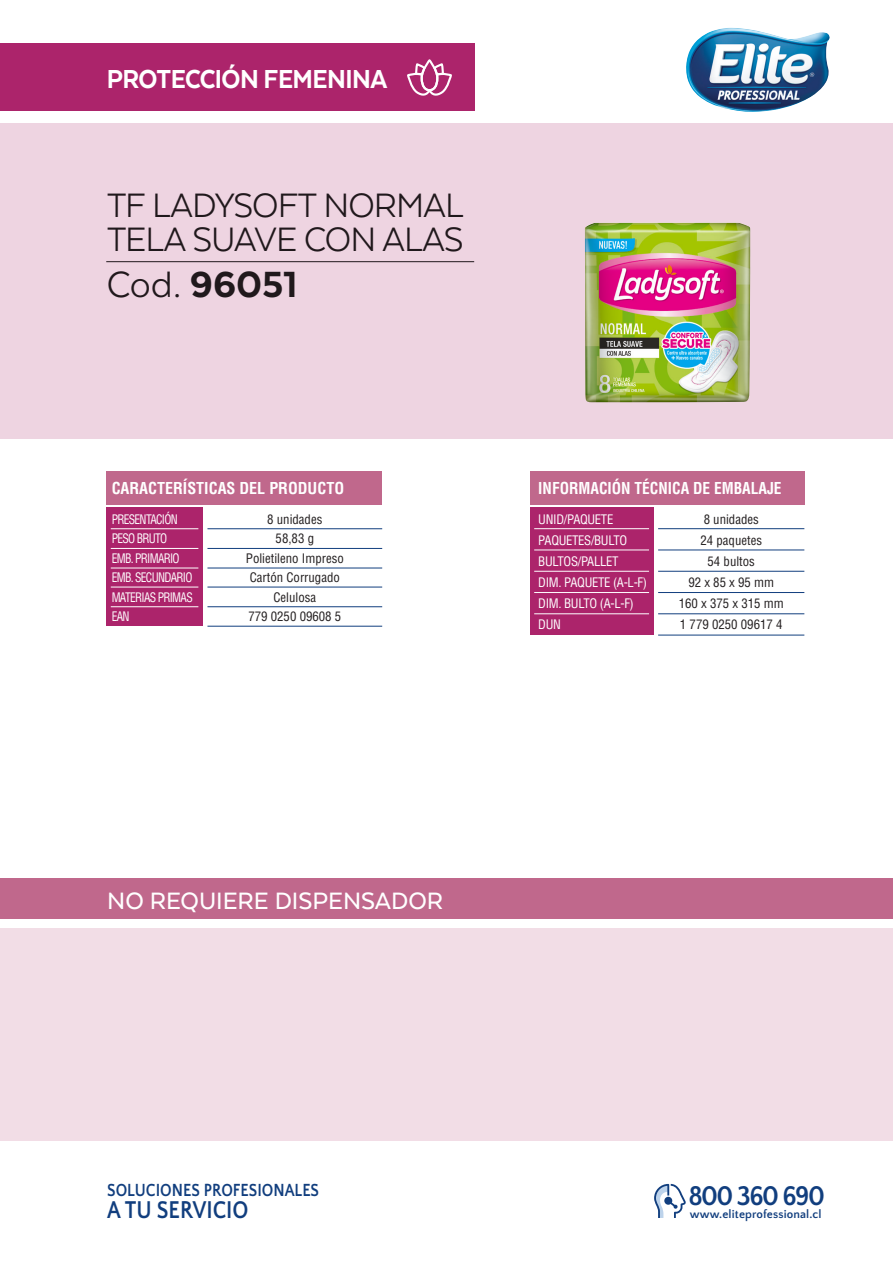
<style>
.page{position:relative;width:893px;height:1263px;background:#fff}
.page>*{position:absolute;margin:0;border:0;box-sizing:border-box;transform-origin:0 0}
.t1{font:800 42px "Texta";color:#231f20}
.t2{font:39px/34.5px "Texta";letter-spacing:-.025em;color:#231f20}
.t3{font:800 30px "Texta";letter-spacing:-.02em;color:#fff;scale:.94 1}
.t4{font:700 28.65px "Quattrocento Sans";letter-spacing:-.06em;color:#113e7e;scale:.93 1}
.t5{font:500 27.3px "Texta";color:#fff}
.t6{font:700 25.5px "Quattrocento Sans";color:#113e7e;scale:.85 1}
.t7{font:700 18.45px "Quattrocento Sans";color:#113e7e;scale:.85 1}
.t8{font:700 condensed 16.05px "Helvetica LT Std";color:#fff;scale:.96 1}
.t9{font:700 condensed 16.05px "Helvetica LT Std";color:#fff}
.t10{font:condensed 12.75px/19.5px "Helvetica LT Std";color:#231f20;text-align:center}
.t11{font:condensed 12.75px/21px "Helvetica LT Std";letter-spacing:-.025em;color:#fff}
.t12{font:condensed 12.75px/19.5px "Helvetica LT Std";letter-spacing:-.06em;color:#fff;scale:.9 1}
.t13{font:700 12px "Quattrocento Sans";letter-spacing:.01em;color:#113e7e}
.s1{font-weight:400}
</style>
<div class="page">
<div style="left:0;top:43px;width:474px;height:68px;background:#ac246b"></div>
<svg style="left:407px;top:60px;width:45px;height:36px"></svg>
<div style="left:0;top:123px;width:893px;height:316px;background:#eed4e1"></div>
<hr style="left:106px;top:261px;width:368px;height:1px;background:#231f20">
<svg style="left:654px;top:1184px;width:32px;height:34px"></svg>
<hr style="left:207px;top:528px;width:175px;height:1px;background:#113e7e">
<hr style="left:207px;top:548px;width:175px;height:1px;background:#113e7e">
<hr style="left:207px;top:568px;width:175px;height:1px;background:#113e7e">
<hr style="left:207px;top:587px;width:175px;height:1px;background:#113e7e">
<hr style="left:207px;top:606px;width:175px;height:1px;background:#113e7e">
<hr style="left:207px;top:626px;width:175px;height:1px;background:#113e7e">
<div style="left:106px;top:507px;width:97px;height:119px;background:#ac246b"></div>
<div style="left:106px;top:471px;width:276px;height:33px;background:#c0688c"></div>
<hr style="left:111px;top:528px;width:87px;height:1px;background:#fff">
<hr style="left:111px;top:548px;width:87px;height:1px;background:#fff">
<hr style="left:111px;top:587px;width:87px;height:1px;background:#fff">
<hr style="left:111px;top:568px;width:87px;height:1px;background:#fff">
<hr style="left:111px;top:606px;width:87px;height:1px;background:#fff">
<div style="left:0;top:928px;width:893px;height:213px;background:#f2dde6"></div>
<div style="left:0;top:878px;width:893px;height:41px;background:#c0688c"></div>
<img style="left:686px;top:28px;width:144px;height:84px">
<img style="left:585px;top:223px;width:165px;height:179px">
<hr style="left:658px;top:528px;width:146px;height:1px;background:#113e7e">
<hr style="left:658px;top:550px;width:146px;height:1px;background:#113e7e">
<hr style="left:658px;top:571px;width:146px;height:1px;background:#113e7e">
<hr style="left:658px;top:592px;width:146px;height:1px;background:#113e7e">
<hr style="left:658px;top:613px;width:146px;height:1px;background:#113e7e">
<hr style="left:658px;top:635px;width:146px;height:1px;background:#113e7e">
<div style="left:530px;top:507px;width:124px;height:128px;background:#ac246b"></div>
<div style="left:530px;top:471px;width:274px;height:33px;background:#c0688c"></div>
<hr style="left:534px;top:528px;width:115px;height:1px;background:#fff">
<hr style="left:534px;top:550px;width:115px;height:1px;background:#fff">
<hr style="left:534px;top:571px;width:115px;height:1px;background:#fff">
<hr style="left:534px;top:592px;width:115px;height:1px;background:#fff">
<hr style="left:534px;top:613px;width:115px;height:1px;background:#fff">
<h3 class="t3" style="left:107px;top:63px;width:300px">PROTECCIÓN FEMENINA</h3>
<h2 class="t2" style="left:106px;top:187px;width:359px">TF LADYSOFT NORMAL<br>TELA SUAVE CON ALAS</h2>
<h1 class="t1" style="left:106px;top:263px;width:192px"><span class="s1">Cod.</span> 96051</h1>
<p class="t9" style="left:112px;top:478px;width:234px">CARACTERÍSTICAS DEL PRODUCTO</p>
<p class="t12" style="left:112px;top:509px;width:92px">PRESENTACIÓN<br>PESO BRUTO<br>EMB. PRIMARIO<br>EMB. SECUNDARIO<br>MATERIAS PRIMAS<br>EAN</p>
<p class="t10" style="left:246px;top:509px;width:99px">8 unidades<br>58,83 g<br>Polietileno Impreso<br>Cartón Corrugado<br>Celulosa<br>779 0250 09608 5</p>
<p class="t8" style="left:538px;top:478px;width:255px">INFORMACIÓN TÉCNICA DE EMBALAJE</p>
<p class="t11" style="left:538px;top:509px;width:110px">UNID/PAQUETE<br>PAQUETES/BULTO<br>BULTOS/PALLET<br>DIM. PAQUETE (A-L-F)<br>DIM. BULTO (A-L-F)<br>DUN</p>
<p class="t10" style="left:679px;top:509px;width:107px;line-height:21px">8 unidades<br>24 paquetes<br>54 bultos<br>92 x 85 x 95 mm<br>160 x 375 x 315 mm<br>1 779 0250 09617 4</p>
<h3 class="t5" style="left:107px;top:886px;width:337px">NO REQUIERE DISPENSADOR</h3>
<h3 class="t7" style="left:107px;top:1181px;width:251px">SOLUCIONES PROFESIONALES</h3>
<h3 class="t6" style="left:107px;top:1196px;width:168px">A TU SERVICIO</h3>
<h3 class="t4" style="left:688px;top:1180px;width:148px">800 360 690</h3>
<p class="t13" style="left:690px;top:1208px;width:133px">www.eliteprofessional.cl</p>
</div>
